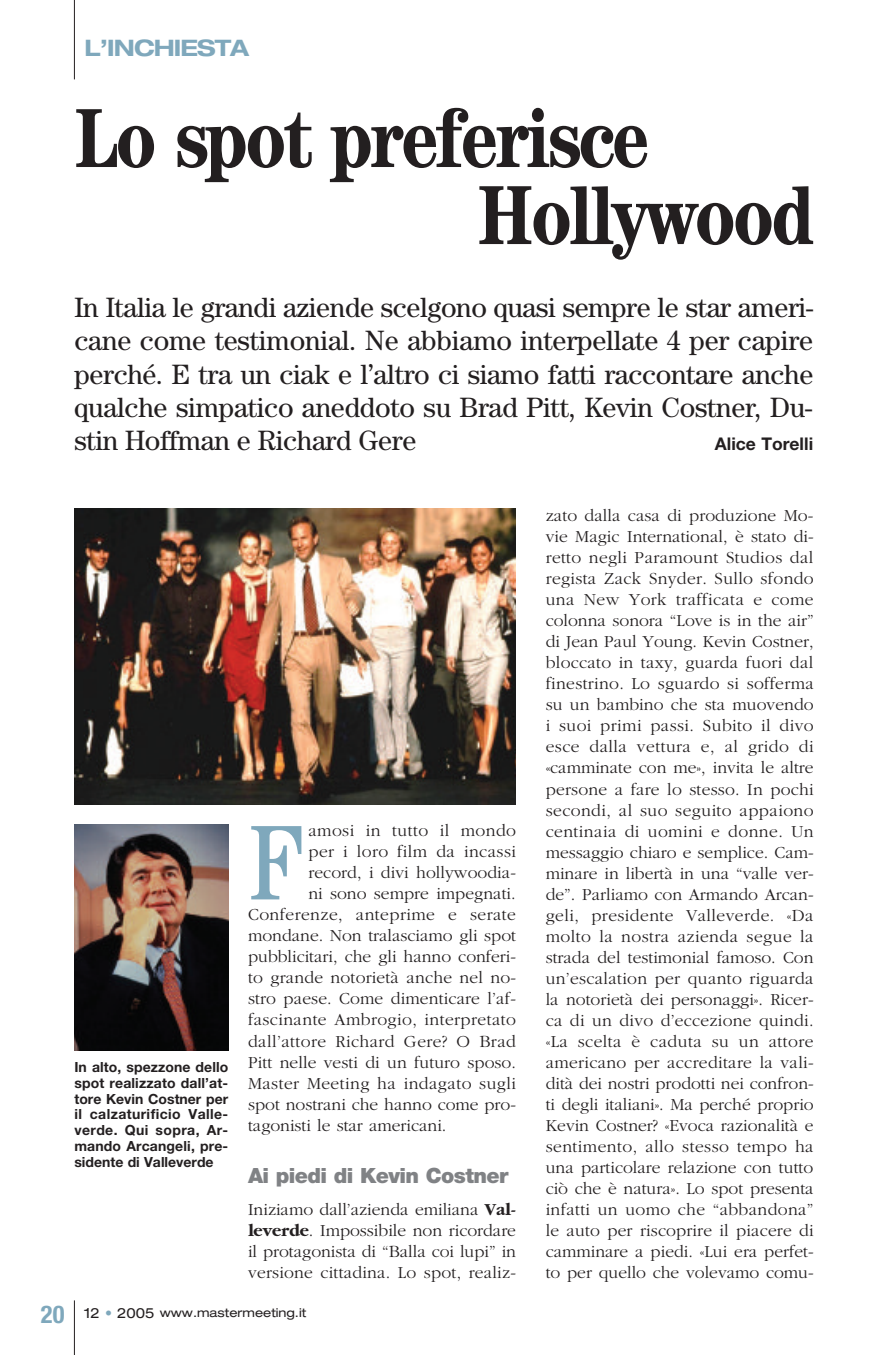
<style>
.page{position:relative;width:893px;height:1355px;background:#fff}
.page>*{position:absolute;margin:0;border:0;box-sizing:border-box;transform-origin:0 0}
.t1{font:condensed 106.58px "Century";color:#7fa8bc}
.t2{font:700 condensed 84px/77px "Century";letter-spacing:-.025em;color:#231f20}
.t3{font:28px/33.2px "Century";letter-spacing:-.01em;color:#231f20;text-align:justify}
.t4{font:700 expanded 22.75px "Helvetica Neue";letter-spacing:-.04em;color:#7fa8bc}
.t5{font:900 21px "Helvetica Neue";letter-spacing:-.025em;color:#808285}
.t6{font:300 17.5px/21px "Garamond";letter-spacing:.005em;color:#231f20;text-align:justify}
.t7{font:300 17.5px "Garamond";letter-spacing:.025em;color:#231f20}
.t8{font:700 17.5px "Helvetica Neue";color:#231f20}
.t9{font:700 14px/15.8px "Helvetica Neue";letter-spacing:.01em;color:#231f20;text-align:justify}
.t10{font:expanded 12.25px "Helvetica Neue";color:#231f20}
.s1{font-weight:700}
.s2{font-weight:700;font-stretch:condensed;font-size:24.5px;color:#7fa8bc}
.s3{font-size:14px}
.s4{font-size:14px;color:#7fa8bc}
</style>
<div class="page">
<hr style="left:74px;top:0;width:1px;height:79px;background:#231f20">
<hr style="left:74px;top:1300px;width:1px;height:54px;background:#231f20">
<img style="left:74px;top:824px;width:154px;height:226px">
<img style="left:74px;top:509px;width:442px;height:295px">
<h3 class="t4" style="left:84px;top:40px;width:166px">L’INCHIESTA</h3>
<h2 class="t2" style="left:477px;top:107px;width:338px;text-indent:-403px">Lo spot preferisce<br>Hollywood</h2>
<p class="t3" style="left:74px;top:293px;width:741px">In Italia le grandi aziende scelgono quasi sempre le star ameri&shy;cane come testimonial. Ne abbiamo interpellate 4 per capire perché. E tra un ciak e l’altro ci siamo fatti raccontare anche qualche simpatico aneddoto su Brad Pitt, Kevin Costner, Du&shy;stin Hoffman e Richard Gere</p>
<p class="t8" style="left:715px;top:437px;width:100px">Alice Torelli</p>
<p class="t9" style="left:74px;top:1060px;width:155px">In alto, spezzone dello spot realizzato dall’at&shy;tore Kevin Costner per il calzaturificio Valle&shy;verde. Qui sopra, Ar&shy;mando Arcangeli, pre&shy;sidente di Valleverde</p>
<h1 class="t1" style="left:248px;top:826px;width:57px">F</h1>
<p class="t7" style="left:308px;top:820px;width:209px">amosi in tutto il mondo</p>
<p class="t7" style="left:308px;top:841px;width:209px">per i loro film da incassi</p>
<p class="t6" style="left:308px;top:861px;width:209px">record, i divi hollywoodia-</p>
<p class="t6" style="left:308px;top:882px;width:209px">ni sono sempre impegnati.</p>
<p class="t7" style="left:248px;top:904px;width:269px">Conferenze, anteprime e serate</p>
<p class="t6" style="left:248px;top:924px;width:269px">mondane. Non tralasciamo gli spot</p>
<p class="t6" style="left:248px;top:945px;width:269px">pubblicitari, che gli hanno conferi-</p>
<p class="t6" style="left:248px;top:966px;width:270px">to grande notorietà anche nel no-</p>
<p class="t6" style="left:248px;top:987px;width:269px">stro paese. Come dimenticare l’af-</p>
<p class="t7" style="left:248px;top:1009px;width:269px">fascinante Ambrogio, interpretato</p>
<p class="t7" style="left:248px;top:1030px;width:269px">dall’attore Richard Gere? O Brad</p>
<p class="t6" style="left:248px;top:1050px;width:269px">Pitt nelle vesti di un futuro sposo.</p>
<p class="t7" style="left:248px;top:1072px;width:269px">Master Meeting ha indagato sugli</p>
<p class="t6" style="left:248px;top:1092px;width:269px">spot nostrani che hanno come pro-</p>
<p class="t6" style="left:248px;top:1113px;width:200px">tagonisti le star americani.</p>
<p class="t5" style="left:248px;top:1167px;width:262px">Ai piedi di Kevin Costner</p>
<p class="t6" style="left:248px;top:1197px;width:269px">Iniziamo dall’azienda emiliana <span class="s1">Val&shy;leverde</span>. Impossibile non ricordare il protagonista di “Balla coi lupi” in versione cittadina. Lo spot, realiz-</p>
<p class="t10" style="left:41px;top:1307px;width:267px"><span class="s2">20</span> <span class="s3">12</span> <span class="s4">•</span> <span class="s3">2005</span> www.mastermeeting.it</p>
<p class="t6" style="left:546px;top:505px;width:270px">zato dalla casa di produzione Mo&shy;vie Magic International, è stato di&shy;retto negli Paramount Studios dal regista Zack Snyder. Sullo sfondo una New York trafficata e come colonna sonora “Love is in the air” di Jean Paul Young. Kevin Costner, bloccato in taxy, guarda fuori dal finestrino. Lo sguardo si sofferma su un bambino che sta muovendo i suoi primi passi. Subito il divo esce dalla vettura e, al grido di «camminate con me», invita le altre persone a fare lo stesso. In pochi secondi, al suo seguito appaiono centinaia di uomini e donne. Un messaggio chiaro e semplice. Cam&shy;minare in libertà in una “valle ver&shy;de”. Parliamo con Armando Arcan&shy;geli, presidente Valleverde. «Da molto la nostra azienda segue la strada del testimonial famoso. Con un’escalation per quanto riguarda la notorietà dei personaggi». Ricer&shy;ca di un divo d’eccezione quindi. «La scelta è caduta su un attore americano per accreditare la vali&shy;dità dei nostri prodotti nei confron&shy;ti degli italiani». Ma perché proprio Kevin Costner? «Evoca razionalità e sentimento, allo stesso tempo ha una particolare relazione con tutto ciò che è natura». Lo spot presenta infatti un uomo che “abbandona” le auto per riscoprire il piacere di camminare a piedi. «Lui era perfet&shy;to per quello che volevamo comu-</p>
</div>
